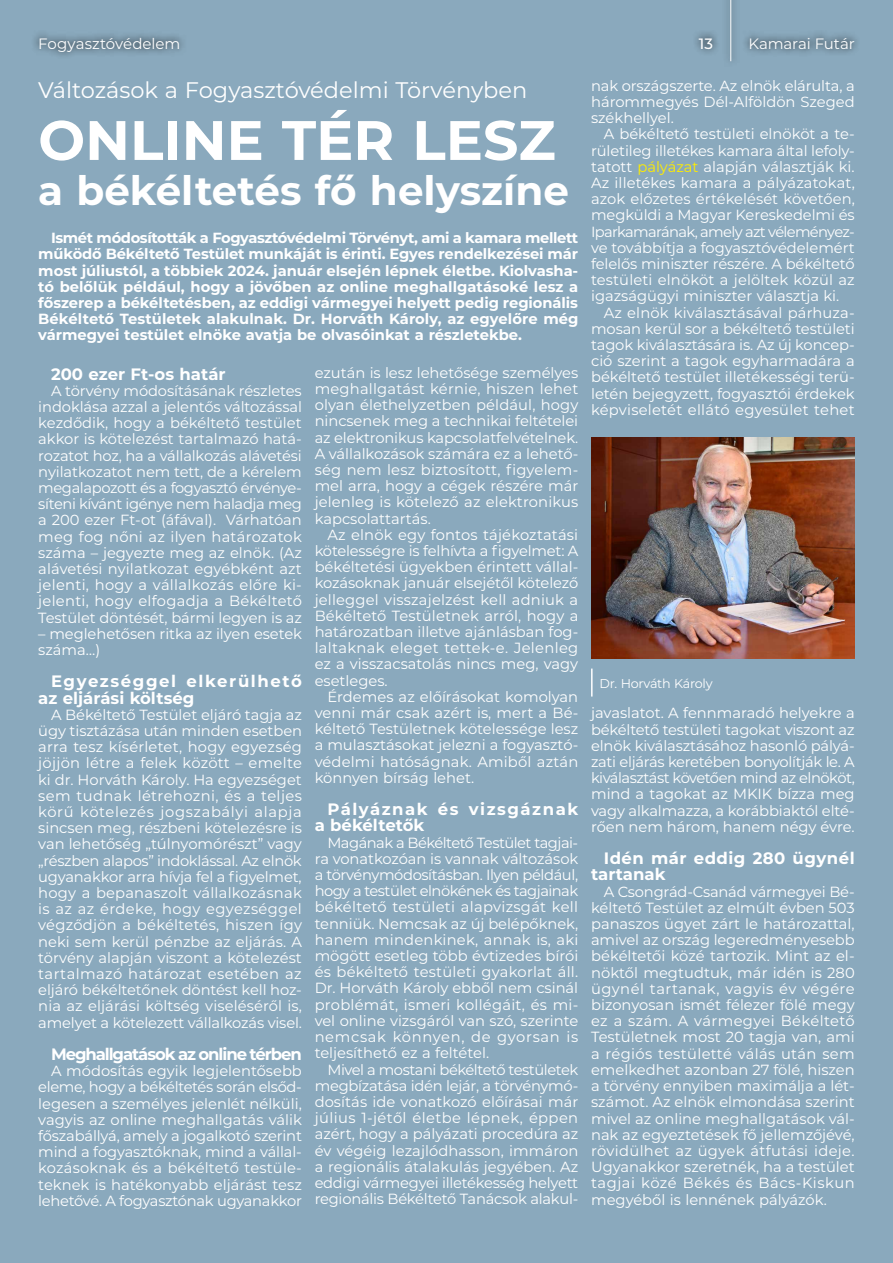
<style>
.page{position:relative;width:893px;height:1263px;background:#8aa9bd}
.page>*{position:absolute;margin:0;border:0;box-sizing:border-box;transform-origin:0 0}
.t1{font:700 55.5px "Montserrat";color:#fff}
.t2{font:700 40.5px "Montserrat";color:#fff}
.t3{font:22.5px "Montserrat";color:#fff}
.t4{font:700 16.5px/16.2px "Montserrat";letter-spacing:.085em;color:#fff}
.t5{font:700 16.5px/16.2px "Montserrat";letter-spacing:.09em;color:#fff}
.t6{font:700 16.5px/16.2px "Montserrat";letter-spacing:.03em;color:#fff}
.t7{font:700 16.5px "Montserrat";letter-spacing:-.065em;color:#fff}
.t8{font:700 16.5px "Montserrat";color:#fff}
.t9{font:15px "Montserrat";letter-spacing:-.005em;color:#fff}
.t10{font:500 15px "Montserrat";color:#fff}
.t11{font:14.7px/16.2px "Montserrat";color:#fff;text-align:justify}
.t12{font:700 14.7px/16.2px "Montserrat";color:#fff;text-align:justify}
.t13{font:12.75px "Montserrat";letter-spacing:-.02em;color:#fff}
.s1{color:#ffed00}
</style>
<div class="page">
<svg style="left:34px;top:34px;width:149px;height:22px"></svg>
<svg style="left:696px;top:32px;width:21px;height:21px"></svg>
<svg style="left:745px;top:34px;width:112px;height:19px"></svg>
<div style="left:722px;top:0;width:17px;height:68px;background:linear-gradient(to bottom,#829fb2,#85a3b6)"></div>
<hr style="left:730px;top:0;width:1px;height:61px;background:#fff">
<img style="left:591px;top:438px;width:264px;height:220px">
<hr style="left:591px;top:668px;width:2px;height:28px;background:#fff">
<p class="t9" style="left:38px;top:33px;width:144px">Fogyasztóvédelem</p>
<p class="t10" style="left:699px;top:33px;width:16px">13</p>
<p class="t9" style="left:748px;top:33px;width:108px">Kamarai Futár</p>
<h3 class="t3" style="left:38px;top:75px;width:491px">Változások a Fogyasztóvédelmi Törvényben</h3>
<h1 class="t1" style="left:38px;top:100px;width:519px">ONLINE TÉR LESZ</h1>
<h2 class="t2" style="left:38px;top:161px;width:532px">a békéltetés fő helyszíne</h2>
<p class="t12" style="left:38px;top:229px;width:542px;text-indent:13px">Ismét módosították a Fogyasztóvédelmi Törvényt, ami a kamara mellett működő Békéltető Testület munkáját is érinti. Egyes rendelkezései már most júliustól, a többiek 2024. január elsején lépnek életbe. Kiolvasha&shy;tó belőlük például, hogy a jövőben az online meghallgatásoké lesz a főszerep a békéltetésben, az eddigi vármegyei helyett pedig regionális Békéltető Testületek alakulnak. Dr. Horváth Károly, az egyelőre még vármegyei testület elnöke avatja be olvasóinkat a részletekbe.</p>
<p class="t8" style="left:51px;top:362px;width:176px">200 ezer Ft-os határ</p>
<p class="t11" style="left:38px;top:382px;width:265px;text-indent:13px">A törvény módosításának részletes indoklása azzal a jelentős változással kezdődik, hogy a békéltető testület akkor is kötelezést tartalmazó hatá&shy;rozatot hoz, ha a vállalkozás alávetési nyilatkozatot nem tett, de a kérelem megalapozott és a fogyasztó érvénye&shy;síteni kívánt igénye nem haladja meg a 200 ezer Ft-ot (áfával). Várhatóan meg fog nőni az ilyen határozatok száma – jegyezte meg az elnök. (Az alávetési nyilatkozat egyébként azt jelenti, hogy a vállalkozás előre ki&shy;jelenti, hogy elfogadja a Békéltető Testület döntését, bármi legyen is az</p>
<p class="t11" style="left:38px;top:625px;width:265px">– meglehetősen ritka az ilyen esetek száma…)</p>
<p class="t4" style="left:38px;top:673px;width:265px;text-indent:13px">Egyezséggel elkerülhető az eljárási költség</p>
<p class="t11" style="left:38px;top:706px;width:265px;text-indent:13px">A Békéltető Testület eljáró tagja az ügy tisztázása után minden esetben arra tesz kísérletet, hogy egyezség jöjjön létre a felek között – emelte ki dr. Horváth Károly. Ha egyezséget sem tudnak létrehozni, és a teljes körű kötelezés jogszabályi alapja sincsen meg, részbeni kötelezésre is van lehetőség „túlnyomórészt” vagy „részben alapos” indoklással. Az elnök ugyanakkor arra hívja fel a figyelmet, hogy a bepanaszolt vállalkozásnak is az az érdeke, hogy egyezséggel végződjön a békéltetés, hiszen így neki sem kerül pénzbe az eljárás. A törvény alapján viszont a kötelezést tartalmazó határozat esetében az eljáró békéltetőnek döntést kell hoz&shy;nia az eljárási költség viseléséről is, amelyet a kötelezett vállalkozás visel.</p>
<p class="t7" style="left:51px;top:1042px;width:252px">Meghallgatások az online térben</p>
<p class="t11" style="left:38px;top:1062px;width:265px;text-indent:13px">A módosítás egyik legjelentősebb eleme, hogy a békéltetés során elsőd&shy;legesen a személyes jelenlét nélküli, vagyis az online meghallgatás válik főszabállyá, amely a jogalkotó szerint mind a fogyasztóknak, mind a vállal&shy;kozásoknak és a békéltető testüle&shy;teknek is hatékonyabb eljárást tesz lehetővé. A fogyasztónak ugyanakkor</p>
<p class="t11" style="left:315px;top:364px;width:265px">ezután is lesz lehetősége személyes meghallgatást kérnie, hiszen lehet olyan élethelyzetben például, hogy nincsenek meg a technikai feltételei az elektronikus kapcsolatfelvételnek.<br>A vállalkozások számára ez a lehető&shy;ség nem lesz biztosított, figyelem&shy;mel arra, hogy a cégek részére már jelenleg is kötelező az elektronikus kapcsolattartás.</p>
<p class="t11" style="left:315px;top:526px;width:265px;text-indent:13px">Az elnök egy fontos tájékoztatási kötelességre is felhívta a figyelmet: A békéltetési ügyekben érintett vállal&shy;kozásoknak január elsejétől kötelező jelleggel visszajelzést kell adniuk a Békéltető Testületnek arról, hogy a határozatban illetve ajánlásban fog&shy;laltaknak eleget tettek-e. Jelenleg ez a visszacsatolás nincs meg, vagy esetleges.</p>
<p class="t11" style="left:315px;top:688px;width:265px;text-indent:13px">Érdemes az előírásokat komolyan venni már csak azért is, mert a Bé&shy;kéltető Testületnek kötelessége lesz a mulasztásokat jelezni a fogyasztó&shy;védelmi hatóságnak. Amiből aztán könnyen bírság lehet.</p>
<p class="t5" style="left:315px;top:800px;width:265px;text-indent:13px">Pályáznak és vizsgáznak a békéltetők</p>
<p class="t11" style="left:315px;top:834px;width:265px;text-align:left;text-indent:13px">Magának a Békéltető Testület tagjai&shy;ra vonatkozóan is vannak változások a törvénymódosításban. Ilyen például, hogy a testület elnökének és tagjainak békéltető testületi alapvizsgát kell tenniük. Nemcsak az új belépőknek, hanem mindenkinek, annak is, aki mögött esetleg több évtizedes bírói és békéltető testületi gyakorlat áll.<br>Dr. Horváth Károly ebből nem csinál problémát, ismeri kollégáit, és mi&shy;vel online vizsgáról van szó, szerinte nemcsak könnyen, de gyorsan is teljesíthető ez a feltétel.</p>
<p class="t11" style="left:315px;top:1061px;width:265px;text-indent:13px">Mivel a mostani békéltető testületek megbízatása idén lejár, a törvénymó&shy;dosítás ide vonatkozó előírásai már július 1-jétől életbe lépnek, éppen azért, hogy a pályázati procedúra az év végéig lezajlódhasson, immáron a regionális átalakulás jegyében. Az eddigi vármegyei illetékesség helyett regionális Békéltető Tanácsok alakul-</p>
<p class="t11" style="left:591px;top:77px;width:265px">nak országszerte. Az elnök elárulta, a hárommegyés Dél-Alföldön Szeged székhellyel.</p>
<p class="t11" style="left:591px;top:126px;width:265px;text-indent:13px">A békéltető testületi elnököt a te&shy;rületileg illetékes kamara által lefoly&shy;tatott <span class="s1">pályázat</span> alapján választják ki.<br>Az illetékes kamara a pályázatokat, azok előzetes értékelését követően, megküldi a Magyar Kereskedelmi és Iparkamarának, amely azt véleményez&shy;ve továbbítja a fogyasztóvédelemért felelős miniszter részére. A békéltető testületi elnököt a jelöltek közül az igazságügyi miniszter választja ki.</p>
<p class="t11" style="left:591px;top:304px;width:265px;text-indent:13px">Az elnök kiválasztásával párhuza&shy;mosan kerül sor a békéltető testületi tagok kiválasztására is. Az új koncep&shy;ció szerint a tagok egyharmadára a békéltető testület illetékességi terü&shy;letén bejegyzett, fogyasztói érdekek képviseletét ellátó egyesület tehet</p>
<p class="t13" style="left:600px;top:674px;width:114px">Dr. Horváth Károly</p>
<p class="t11" style="left:591px;top:705px;width:265px">javaslatot. A fennmaradó helyekre a békéltető testületi tagokat viszont az elnök kiválasztásához hasonló pályá&shy;zati eljárás keretében bonyolítják le. A kiválasztást követően mind az elnököt, mind a tagokat az MKIK bízza meg vagy alkalmazza, a korábbiaktól elté&shy;rően nem három, hanem négy évre.</p>
<p class="t6" style="left:591px;top:849px;width:265px;text-indent:13px">Idén már eddig 280 ügynél tartanak</p>
<p class="t11" style="left:591px;top:883px;width:265px;text-indent:13px">A Csongrád-Csanád vármegyei Bé&shy;kéltető Testület az elmúlt évben 503 panaszos ügyet zárt le határozattal, amivel az ország legeredményesebb békéltetői közé tartozik. Mint az el&shy;nöktől megtudtuk, már idén is 280 ügynél tartanak, vagyis év végére bizonyosan ismét félezer fölé megy ez a szám. A vármegyei Békéltető Testületnek most 20 tagja van, ami a régiós testületté válás után sem emelkedhet azonban 27 fölé, hiszen a törvény ennyiben maximálja a lét&shy;számot. Az elnök elmondása szerint mivel az online meghallgatások vál&shy;nak az egyeztetések fő jellemzőjévé, rövidülhet az ügyek átfutási ideje.<br>Ugyanakkor szeretnék, ha a testület tagjai közé Békés és Bács-Kiskun megyéből is lennének pályázók.</p>
</div>
